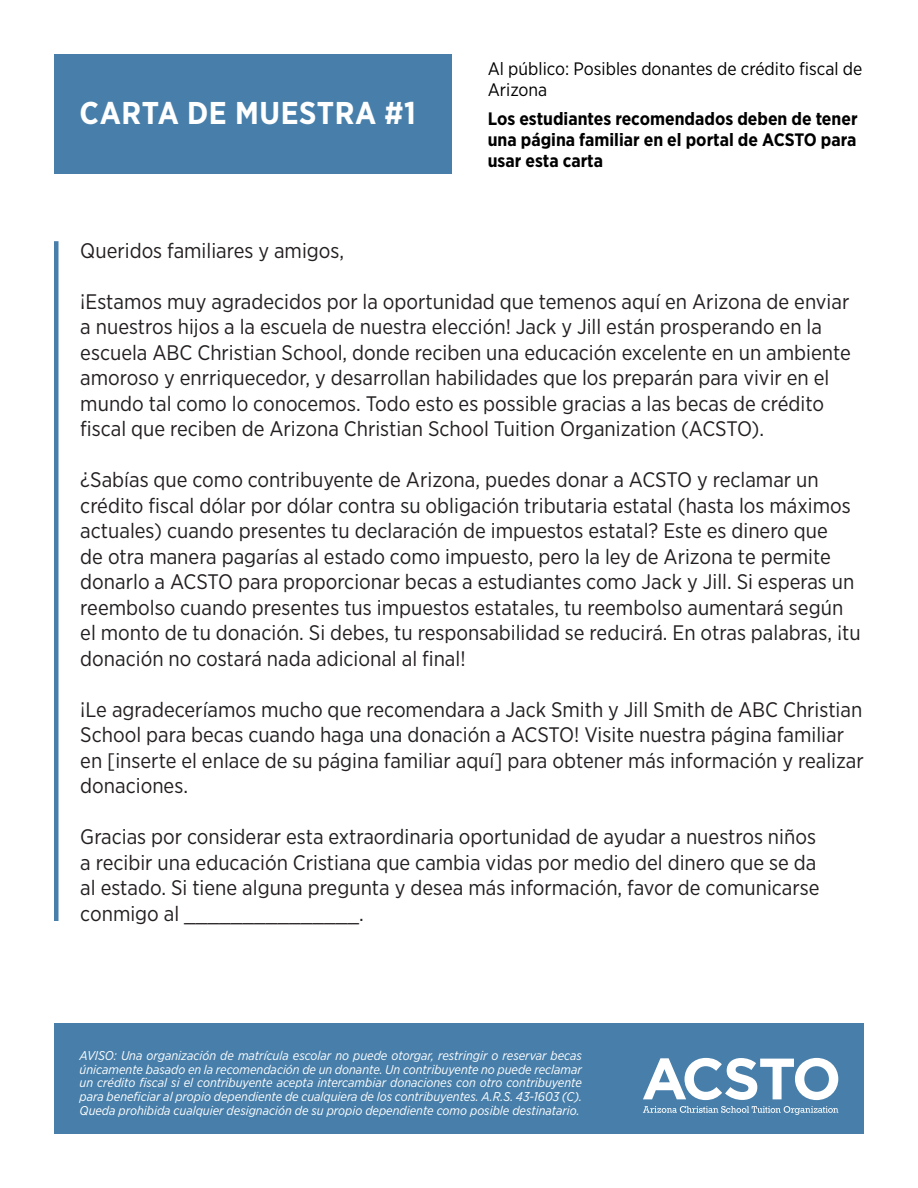
<style>
.page{position:relative;width:918px;height:1188px;background:#fff}
.page>*{position:absolute;margin:0;border:0;box-sizing:border-box;transform-origin:0 0}
.t1{font:700 31.5px "Gotham Narrow";letter-spacing:.02em;color:#fff}
.t2{font:21px/25.5px "Gotham Narrow";color:#231f20}
.t3{font:700 18px/21px "Gotham Narrow";color:#000;text-align:justify}
.t4{font:18px/21px "Gotham Narrow";color:#000}
.t5{font:italic 12.75px/13.8px "Gotham Narrow";color:#fff;text-align:justify}
</style>
<div class="page">
<div style="left:54px;top:54px;width:397px;height:119px;background:#477faa"></div>
<div style="left:54px;top:1024px;width:810px;height:110px;background:#477faa"></div>
<svg style="left:643px;top:1058px;width:195px;height:42px"></svg>
<svg style="left:643px;top:1106px;width:195px;height:9px"></svg>
<hr style="left:54px;top:241px;width:4px;height:680px;background:#477faa">
<p class="t1" style="left:80px;top:92px;width:338px">CARTA DE MUESTRA #1</p>
<p class="t4" style="left:488px;top:58px;width:376px">Al público: Posibles donantes de crédito fiscal de<br>Arizona</p>
<p class="t3" style="left:488px;top:108px;width:371px">Los estudiantes recomendados deben de tener una página familiar en el portal de ACSTO para usar esta carta</p>
<p class="t2" style="left:80px;top:237px;width:265px">Queridos familiares y amigos,</p>
<p class="t2" style="left:80px;top:288px;width:772px">¡Estamos muy agradecidos por la oportunidad que temenos aquí en Arizona de enviar a nuestros hijos a la escuela de nuestra elección! Jack y Jill están prosperando en la escuela ABC Christian School, donde reciben una educación excelente en un ambiente amoroso y enrriquecedor, y desarrollan habilidades que los preparán para vivir en el mundo tal como lo conocemos. Todo esto es possible gracias a las becas de crédito fiscal que reciben de Arizona Christian School Tuition Organization (ACSTO).</p>
<p class="t2" style="left:80px;top:467px;width:782px">¿Sabías que como contribuyente de Arizona, puedes donar a ACSTO y reclamar un crédito fiscal dólar por dólar contra su obligación tributaria estatal (hasta los máximos actuales) cuando presentes tu declaración de impuestos estatal? Este es dinero que<br>de otra manera pagarías al estado como impuesto, pero la ley de Arizona te permite donarlo a ACSTO para proporcionar becas a estudiantes como Jack y Jill. Si esperas un reembolso cuando presentes tus impuestos estatales, tu reembolso aumentará según el monto de tu donación. Si debes, tu responsabilidad se reducirá. En otras palabras, ¡tu donación no costará nada adicional al final!</p>
<p class="t2" style="left:80px;top:696px;width:785px">¡Le agradeceríamos mucho que recomendara a Jack Smith y Jill Smith de ABC Christian School para becas cuando haga una donación a ACSTO! Visite nuestra página familiar en [inserte el enlace de su página familiar aquí] para obtener más información y realizar donaciones.</p>
<p class="t2" style="left:80px;top:824px;width:741px">Gracias por considerar esta extraordinaria oportunidad de ayudar a nuestros niños a recibir una educación Cristiana que cambia vidas por medio del dinero que se da al estado. Si tiene alguna pregunta y desea más información, favor de comunicarse conmigo al _______________.</p>
<p class="t5" style="left:80px;top:1048px;width:504px">AVISO: Una organización de matrícula escolar no puede otorgar, restringir o reservar becas únicamente basado en la recomendación de un donante. Un contribuyente no puede reclamar un crédito fiscal si el contribuyente acepta intercambiar donaciones con otro contribuyente para beneficiar al propio dependiente de cualquiera de los contribuyentes. A.R.S. 43-1603 (C).<br>Queda prohibida cualquier designación de su propio dependiente como posible destinatario.</p>
</div>
